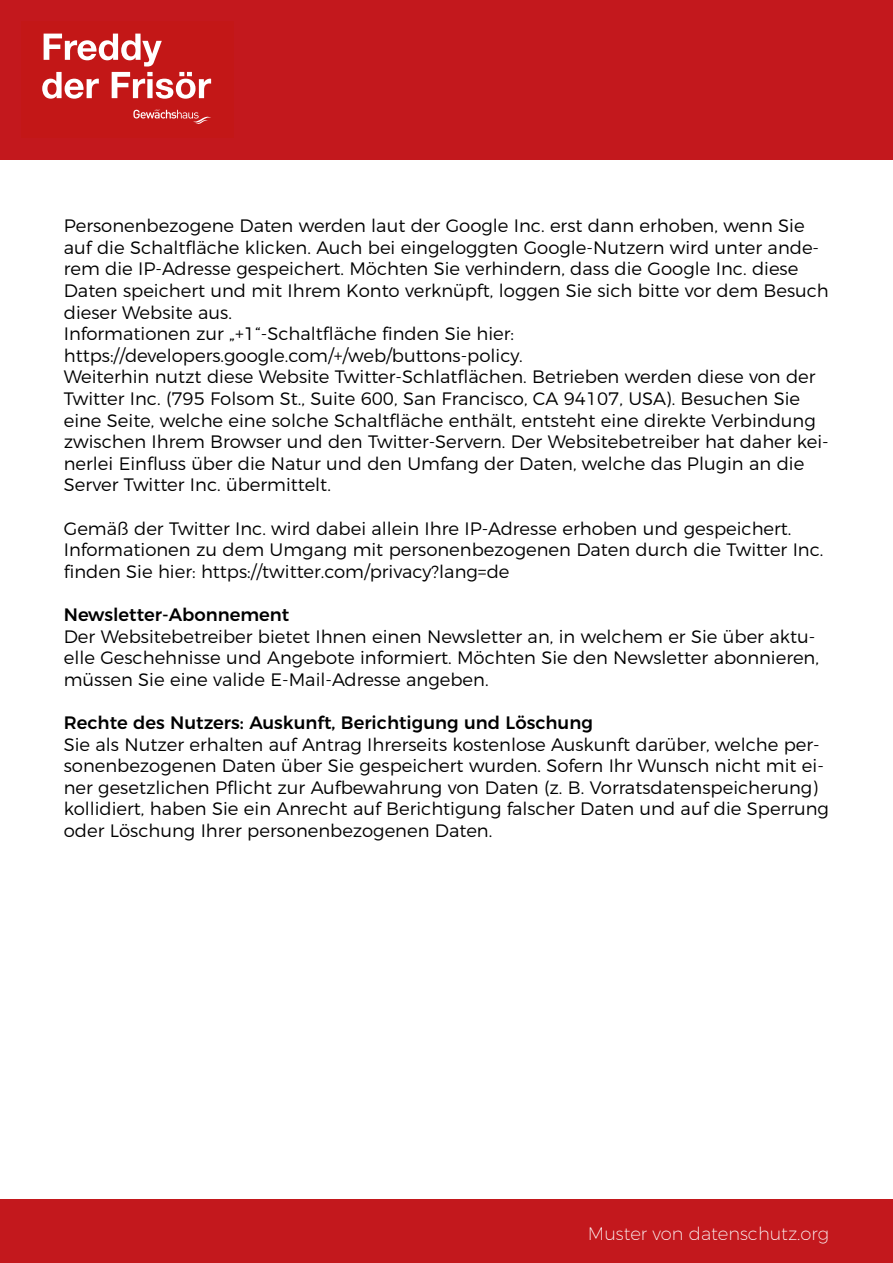
<style>
.page{position:relative;width:893px;height:1263px;background:#fff}
.page>*{position:absolute;margin:0;border:0;box-sizing:border-box;transform-origin:0 0}
.t1{font:300 18px/21.6px "Montserrat";color:#000}
.t2{font:500 18px "Montserrat";color:#000}
.t3{font:200 18px "Montserrat";color:#fff}
</style>
<div class="page">
<div style="left:0;top:0;width:893px;height:159px;background:#c3181d"></div>
<div style="left:21px;top:21px;width:213px;height:117px;background:#c31717"></div>
<svg style="left:133px;top:109px;width:78px;height:15px"></svg>
<svg style="left:42px;top:34px;width:169px;height:65px"></svg>
<div style="left:0;top:1199px;width:892px;height:64px;background:#c3181d"></div>
<p class="t1" style="left:64px;top:213px;width:767px">Personenbezogene Daten werden laut der Google Inc. erst dann erhoben, wenn Sie auf die Schaltfläche klicken. Auch bei eingeloggten Google-Nutzern wird unter ande&shy;rem die IP-Adresse gespeichert. Möchten Sie verhindern, dass die Google Inc. diese Daten speichert und mit Ihrem Konto verknüpft, loggen Sie sich bitte vor dem Besuch dieser Website aus.<br>Informationen zur „+1“-Schaltfläche finden Sie hier: https://developers.google.com/+/web/buttons-policy.<br>Weiterhin nutzt diese Website Twitter-Schlatflächen. Betrieben werden diese von der Twitter Inc. (795 Folsom St., Suite 600, San Francisco, CA 94107, USA). Besuchen Sie eine Seite, welche eine solche Schaltfläche enthält, entsteht eine direkte Verbindung zwischen Ihrem Browser und den Twitter-Servern. Der Websitebetreiber hat daher kei&shy;nerlei Einfluss über die Natur und den Umfang der Daten, welche das Plugin an die Server Twitter Inc. übermittelt.</p>
<p class="t1" style="left:64px;top:516px;width:761px">Gemäß der Twitter Inc. wird dabei allein Ihre IP-Adresse erhoben und gespeichert.<br>Informationen zu dem Umgang mit personenbezogenen Daten durch die Twitter Inc. finden Sie hier: https://twitter.com/privacy?lang=de</p>
<p class="t2" style="left:64px;top:600px;width:227px">Newsletter-Abonnement</p>
<p class="t1" style="left:64px;top:624px;width:757px">Der Websitebetreiber bietet Ihnen einen Newsletter an, in welchem er Sie über aktu&shy;elle Geschehnisse und Angebote informiert. Möchten Sie den Newsletter abonnieren, müssen Sie eine valide E-Mail-Adresse angeben.</p>
<p class="t2" style="left:64px;top:708px;width:531px">Rechte des Nutzers: Auskunft, Berichtigung und Löschung</p>
<p class="t1" style="left:64px;top:732px;width:767px">Sie als Nutzer erhalten auf Antrag Ihrerseits kostenlose Auskunft darüber, welche per&shy;sonenbezogenen Daten über Sie gespeichert wurden. Sofern Ihr Wunsch nicht mit ei&shy;ner gesetzlichen Pflicht zur Aufbewahrung von Daten (z. B. Vorratsdatenspeicherung) kollidiert, haben Sie ein Anrecht auf Berichtigung falscher Daten und auf die Sperrung oder Löschung Ihrer personenbezogenen Daten.</p>
<p class="t3" style="left:588px;top:1220px;width:243px">Muster von datenschutz.org</p>
</div>
